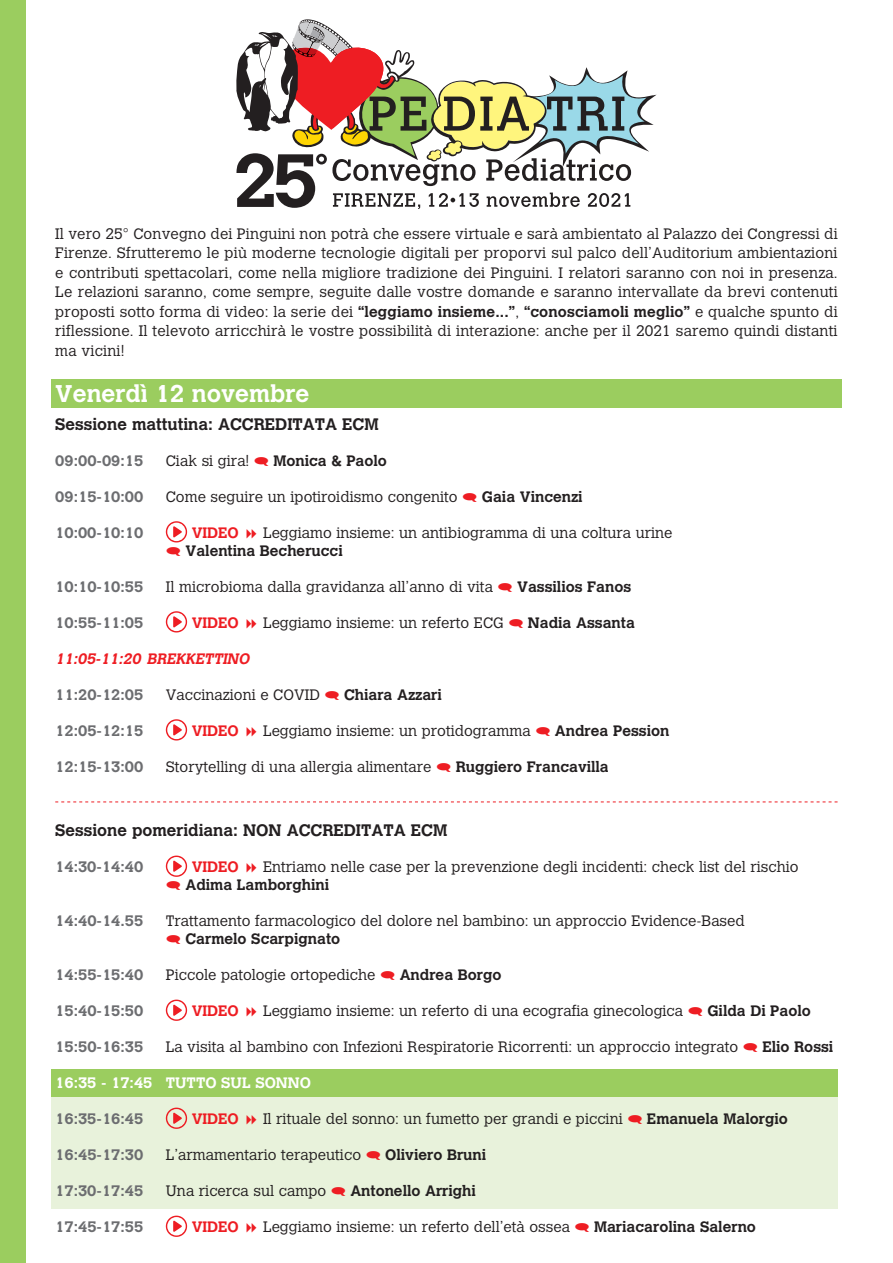
<style>
.page{position:relative;width:893px;height:1263px;background:#fff}
.page>*{position:absolute;margin:0;border:0;box-sizing:border-box;transform-origin:0 0}
.t1{font:700 24px "Calvert MT Std";color:#fff}
.t2{font:700 16.5px "Calvert MT Std";color:#231f20}
.t3{font:300 15px/19.5px "Calvert MT Std";color:#231f20;text-align:justify}
.t4{font:700 15px "Calvert MT Std";color:#231f20}
.t5{font:700 15px "Calvert MT Std";color:#6c6d70}
.t6{font:700 15px "Calvert MT Std";color:#ee1d23}
.t7{font:700 15px "Calvert MT Std";color:#fff}
.t8{font:italic 700 15px "Calvert MT Std";color:#ee1d23}
.s1{font-weight:700}
</style>
<div class="page">
<div style="left:51px;top:1072px;width:787px;height:137px;background:#e8f2db"></div>
<div style="left:51px;top:379px;width:791px;height:29px;background:#9bcd5f"></div>
<svg style="left:55px;top:801px;width:783px;height:1px"></svg>
<div style="left:51px;top:1069px;width:787px;height:27px;background:#9bcd5f"></div>
<svg style="left:166px;top:611px;width:21px;height:21px"></svg>
<svg style="left:166px;top:719px;width:21px;height:21px"></svg>
<svg style="left:166px;top:999px;width:21px;height:22px"></svg>
<svg style="left:166px;top:1107px;width:21px;height:22px"></svg>
<svg style="left:166px;top:1215px;width:21px;height:22px"></svg>
<div style="left:0;top:0;width:26px;height:1263px;background:#9bcd5f"></div>
<svg style="left:236px;top:19px;width:421px;height:190px"></svg>
<svg style="left:166px;top:521px;width:21px;height:22px"></svg>
<svg style="left:166px;top:855px;width:21px;height:22px"></svg>
<p class="t3" style="left:55px;top:224px;width:784px">Il vero 25° Convegno dei Pinguini non potrà che essere virtuale e sarà ambientato al Palazzo dei Congressi di Firenze. Sfrutteremo le più moderne tecnologie digitali per proporvi sul palco dell’Auditorium ambientazioni e contributi spettacolari, come nella migliore tradizione dei Pinguini. I relatori saranno con noi in presenza.<br>Le relazioni saranno, come sempre, seguite dalle vostre domande e saranno intervallate da brevi contenuti proposti sotto forma di video: la serie dei <span class="s1">“leggiamo insieme...”</span>, <span class="s1">“conosciamoli meglio”</span> e qualche spunto di riflessione. Il televoto arricchirà le vostre possibilità di interazione: anche per il 2021 saremo quindi distanti ma vicini!</p>
<h1 class="t1" style="left:55px;top:378px;width:256px">Venerdì 12 novembre</h1>
<p class="t2" style="left:55px;top:414px;width:325px">Sessione mattutina: ACCREDITATA ECM</p>
<p class="t5" style="left:55px;top:451px;width:90px">09:00-09:15</p>
<p class="t3" style="left:166px;top:451px;width:85px">Ciak si gira!</p>
<p class="t4" style="left:274px;top:451px;width:115px">Monica &amp; Paolo</p>
<p class="t5" style="left:55px;top:487px;width:90px">09:15-10:00</p>
<p class="t3" style="left:166px;top:487px;width:293px">Come seguire un ipotiroidismo congenito</p>
<p class="t4" style="left:482px;top:487px;width:102px">Gaia Vincenzi</p>
<p class="t5" style="left:55px;top:523px;width:90px">10:00-10:10</p>
<p class="t6" style="left:192px;top:523px;width:49px">VIDEO</p>
<p class="t3" style="left:263px;top:523px;width:411px">Leggiamo insieme: un antibiogramma di una coltura urine</p>
<p class="t4" style="left:185px;top:541px;width:159px">Valentina Becherucci</p>
<p class="t5" style="left:55px;top:577px;width:90px">10:10-10:55</p>
<p class="t3" style="left:166px;top:577px;width:329px">Il microbioma dalla gravidanza all’anno di vita</p>
<p class="t4" style="left:517px;top:577px;width:116px">Vassilios Fanos</p>
<p class="t5" style="left:55px;top:613px;width:90px">10:55-11:05</p>
<p class="t6" style="left:192px;top:613px;width:49px">VIDEO</p>
<p class="t3" style="left:263px;top:613px;width:242px">Leggiamo insieme: un referto ECG</p>
<p class="t4" style="left:528px;top:613px;width:108px">Nadia Assanta</p>
<p class="t8" style="left:55px;top:649px;width:199px">11:05-11:20 BREKKETTINO</p>
<p class="t5" style="left:55px;top:685px;width:90px">11:20-12:05</p>
<p class="t3" style="left:166px;top:685px;width:156px">Vaccinazioni e COVID</p>
<p class="t4" style="left:344px;top:685px;width:99px">Chiara Azzari</p>
<p class="t5" style="left:55px;top:721px;width:90px">12:05-12:15</p>
<p class="t6" style="left:192px;top:721px;width:49px">VIDEO</p>
<p class="t3" style="left:263px;top:721px;width:269px">Leggiamo insieme: un protidogramma</p>
<p class="t4" style="left:555px;top:721px;width:116px">Andrea Pession</p>
<p class="t5" style="left:55px;top:757px;width:89px">12:15-13:00</p>
<p class="t3" style="left:166px;top:757px;width:267px">Storytelling di una allergia alimentare</p>
<p class="t4" style="left:456px;top:757px;width:155px">Ruggiero Francavilla</p>
<p class="t2" style="left:55px;top:820px;width:394px">Sessione pomeridiana: NON ACCREDITATA ECM</p>
<p class="t5" style="left:55px;top:857px;width:89px">14:30-14:40</p>
<p class="t6" style="left:192px;top:857px;width:49px">VIDEO</p>
<p class="t3" style="left:263px;top:857px;width:537px">Entriamo nelle case per la prevenzione degli incidenti: check list del rischio</p>
<p class="t4" style="left:185px;top:875px;width:145px">Adima Lamborghini</p>
<p class="t5" style="left:55px;top:911px;width:90px">14:40-14.55</p>
<p class="t3" style="left:166px;top:911px;width:581px">Trattamento farmacologico del dolore nel bambino: un approccio Evidence-Based</p>
<p class="t4" style="left:185px;top:929px;width:156px">Carmelo Scarpignato</p>
<p class="t5" style="left:55px;top:965px;width:90px">14:55-15:40</p>
<p class="t3" style="left:166px;top:965px;width:211px">Piccole patologie ortopediche</p>
<p class="t4" style="left:400px;top:965px;width:103px">Andrea Borgo</p>
<p class="t5" style="left:55px;top:1001px;width:90px">15:40-15:50</p>
<p class="t6" style="left:192px;top:1001px;width:49px">VIDEO</p>
<p class="t3" style="left:263px;top:1001px;width:422px">Leggiamo insieme: un referto di una ecografia ginecologica</p>
<p class="t4" style="left:707px;top:1001px;width:105px">Gilda Di Paolo</p>
<p class="t5" style="left:55px;top:1037px;width:89px">15:50-16:35</p>
<p class="t3" style="left:166px;top:1037px;width:574px">La visita al bambino con Infezioni Respiratorie Ricorrenti: un approccio integrato</p>
<p class="t4" style="left:762px;top:1037px;width:73px">Elio Rossi</p>
<p class="t7" style="left:55px;top:1073px;width:257px">16:35 - 17:45 TUTTO SUL SONNO</p>
<p class="t5" style="left:55px;top:1109px;width:89px">16:35-16:45</p>
<p class="t6" style="left:192px;top:1109px;width:49px">VIDEO</p>
<p class="t3" style="left:263px;top:1109px;width:361px">Il rituale del sonno: un fumetto per grandi e piccini</p>
<p class="t4" style="left:647px;top:1109px;width:142px">Emanuela Malorgio</p>
<p class="t5" style="left:55px;top:1145px;width:89px">16:45-17:30</p>
<p class="t3" style="left:166px;top:1145px;width:197px">L’armamentario terapeutico</p>
<p class="t4" style="left:385px;top:1145px;width:102px">Oliviero Bruni</p>
<p class="t5" style="left:55px;top:1181px;width:89px">17:30-17:45</p>
<p class="t3" style="left:166px;top:1181px;width:162px">Una ricerca sul campo</p>
<p class="t4" style="left:350px;top:1181px;width:127px">Antonello Arrighi</p>
<p class="t5" style="left:55px;top:1217px;width:90px">17:45-17:55</p>
<p class="t6" style="left:192px;top:1217px;width:49px">VIDEO</p>
<p class="t3" style="left:263px;top:1217px;width:308px">Leggiamo insieme: un referto dell’età ossea</p>
<p class="t4" style="left:594px;top:1217px;width:163px">Mariacarolina Salerno</p>
</div>
